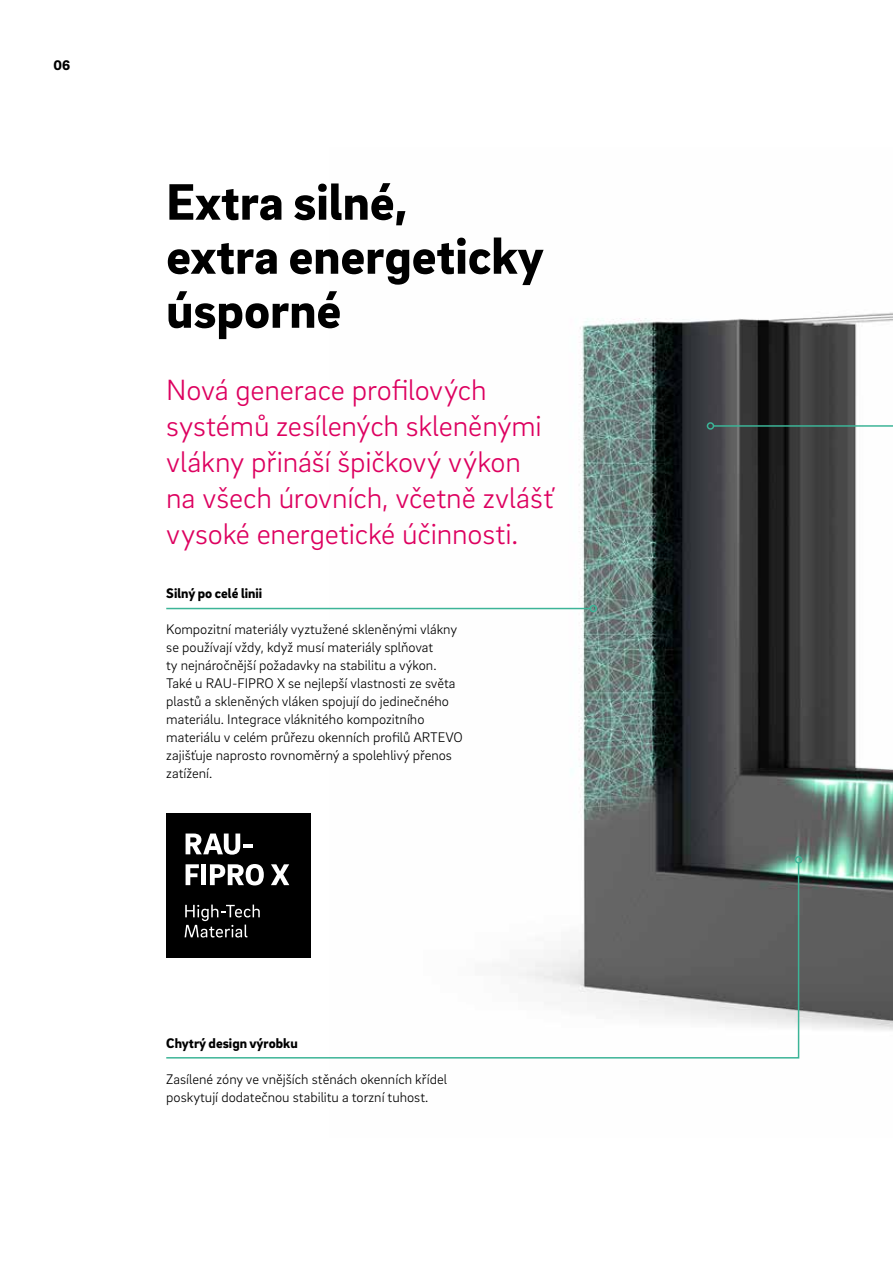
<style>
.page{position:relative;width:893px;height:1263px;background:#fff}
.page>*{position:absolute;margin:0;border:0;box-sizing:border-box;transform-origin:0 0}
.t1{font:900 52.5px/54px "Brix Sans";color:#000}
.t2{font:300 30px/36px "Brix Sans";letter-spacing:-.005em;color:#dd005f}
.t3{font:300 14.25px/18px "Brix Sans";color:#000}
.t4{font:900 14.25px "Brix Sans";color:#000}
</style>
<div class="page">
<img style="left:330px;top:312px;width:563px;height:718px">
<hr style="left:713px;top:425px;width:180px;height:2px;background:#3cb497">
<div style="left:707px;top:422px;width:7px;height:8px;border:2px solid #3cb497;border-radius:50%"></div>
<hr style="left:166px;top:608px;width:424px;height:1px;background:#3cb497">
<div style="left:589px;top:605px;width:8px;height:7px;border:2px solid #3cb497;border-radius:50%"></div>
<svg style="left:166px;top:861px;width:634px;height:198px"></svg>
<div style="left:795px;top:856px;width:7px;height:7px;border:2px solid #3cb497;border-radius:50%"></div>
<div style="left:166px;top:814px;width:144px;height:144px;background:#000"></div>
<svg style="left:186px;top:833px;width:67px;height:22px"></svg>
<svg style="left:186px;top:864px;width:13px;height:21px"></svg>
<div style="left:201px;top:864px;width:5px;height:21px;background:#fff"></div>
<svg style="left:210px;top:864px;width:54px;height:21px"></svg>
<svg style="left:271px;top:864px;width:18px;height:21px"></svg>
<svg style="left:185px;top:904px;width:75px;height:33px"></svg>
<p class="t4" style="left:53px;top:56px;width:18px">06</p>
<h1 class="t1" style="left:166px;top:172px;width:379px">Extra silné,<br>extra energeticky úsporné</h1>
<h2 class="t2" style="left:166px;top:370px;width:389px">Nová generace profilových systémů zesílených skleněnými vlákny přináší špičkový výkon na všech úrovních, včetně zvlášť vysoké energetické účinnosti.</h2>
<p class="t4" style="left:166px;top:583px;width:98px">Silný po celé linii</p>
<p class="t3" style="left:166px;top:619px;width:298px">Kompozitní materiály vyztužené skleněnými vlákny se používají vždy, když musí materiály splňovat<br>ty nejnáročnější požadavky na stabilitu a výkon.<br>Také u RAU-FIPRO X se nejlepší vlastnosti ze světa plastů a skleněných vláken spojují do jedinečného materiálu. Integrace vláknitého kompozitního materiálu v celém průřezu okenních profilů ARTEVO zajišťuje naprosto rovnoměrný a spolehlivý přenos zatížení.</p>
<p class="t4" style="left:166px;top:1033px;width:133px">Chytrý design výrobku</p>
<p class="t3" style="left:166px;top:1069px;width:282px">Zasílené zóny ve vnějších stěnách okenních křídel poskytují dodatečnou stabilitu a torzní tuhost.</p>
</div>
